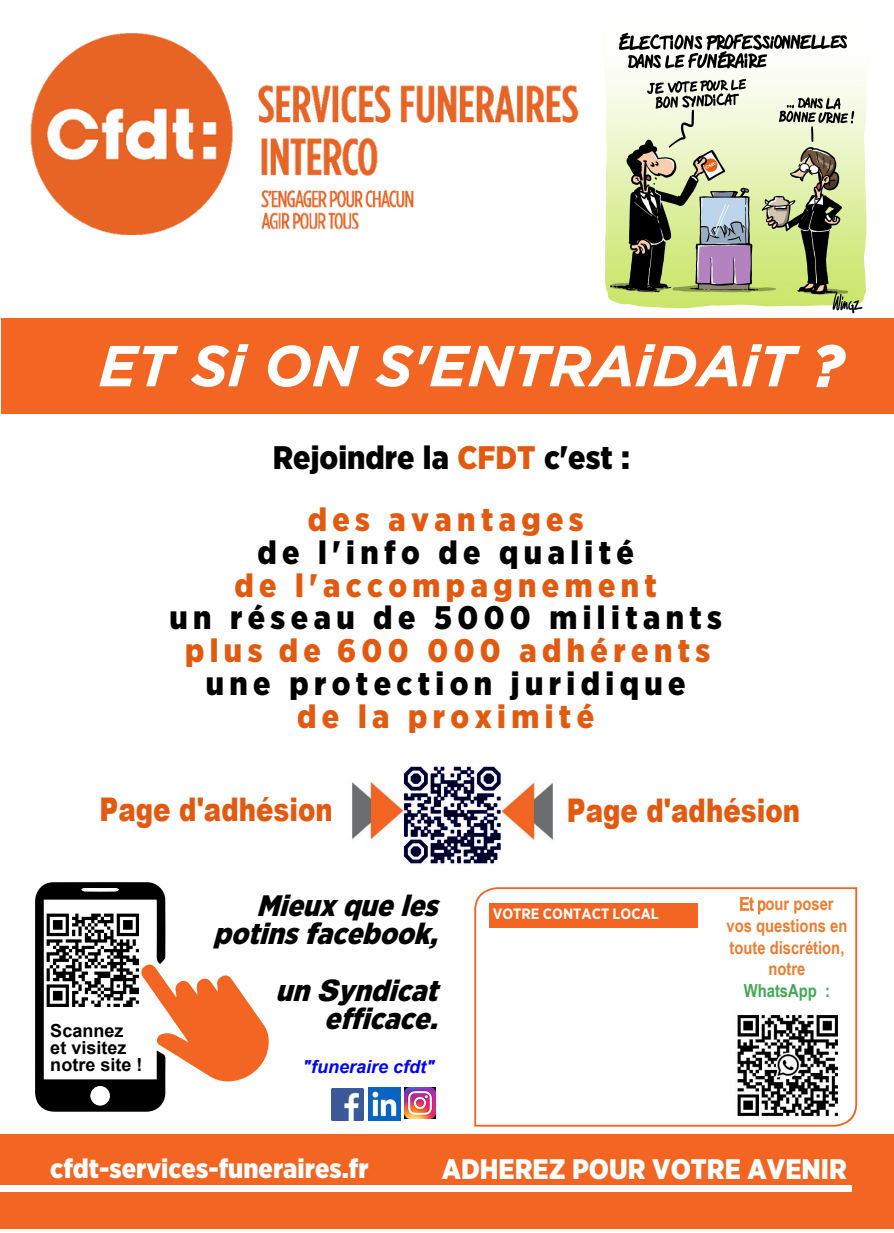
<style>
.page{position:relative;width:894px;height:1233px;background:#fff}
.page>*{position:absolute;margin:0;border:0;box-sizing:border-box;transform-origin:0 0}
.t1{font:italic 700 57.75px "Gotham";color:#fff}
.t2{font:900 32.55px "Gotham Narrow";letter-spacing:.165em;color:#000}
.t3{font:900 32.55px "Gotham Narrow";letter-spacing:.165em;color:#e25a10}
.t4{font:900 32.55px/61.3px "Gotham Narrow";color:#000;text-align:center}
.t5{font:900 32.55px "Arial";color:#e25a10;scale:.8 1}
.t6{font:italic 900 29.55px/56.2px "Gotham Narrow";color:#000;text-align:right}
.t7{font:900 28.35px "Gotham Narrow";color:#fff}
.t8{font:900 27px "Gotham Narrow";color:#fff}
.t9{font:700 18px/21.6px "Arial Narrow";color:#ed7d31;text-align:center}
.t10{font:700 18px/17.1px "Arial";color:#000}
.t11{font:italic 700 18px "Arial";color:#00f}
.t12{font:700 18px "Arial Narrow";color:#40aa55}
.t13{font:700 15px "Gotham Narrow";color:#fff}
.s1{color:#e25a10}
.s2{font-family:"Arial"}
.s3{font-weight:400}
</style>
<div class="page">
<img style="left:30px;top:33px;width:549px;height:202px">
<svg style="left:35px;top:882px;width:234px;height:230px"></svg>
<svg style="left:474px;top:887px;width:382px;height:240px"></svg>
<div style="left:489px;top:903px;width:208px;height:24px;background:#f26522"></div>
<div style="left:0;top:1134px;width:893px;height:95px;background:#f26522"></div>
<div style="left:0;top:1185px;width:851px;height:6px;background:#fff"></div>
<img style="left:45px;top:913px;width:96px;height:95px">
<img style="left:735px;top:1013px;width:105px;height:105px">
<img style="left:352px;top:772px;width:52px;height:85px">
<img style="left:502px;top:782px;width:51px;height:58px">
<img style="left:331px;top:1089px;width:32px;height:32px">
<img style="left:368px;top:1088px;width:33px;height:32px">
<img style="left:405px;top:1088px;width:30px;height:30px">
<img style="left:404px;top:767px;width:97px;height:97px">
<div style="left:1px;top:319px;width:892px;height:94px;background:#f26522"></div>
<img style="left:604px;top:32px;width:263px;height:282px">
<h1 class="t1" style="left:99px;top:340px;width:746px">ET Si ON S'ENTRAiDAiT ?</h1>
<p class="t4" style="left:273px;top:429px;width:358px">Rejoindre la <span class="s1">CFDT</span> c'est : <span class="s1">des avantages</span></p>
<p class="t2" style="left:257px;top:538px;width:378px">de l'info de qualité</p>
<p class="t3" style="left:234px;top:570px;width:424px">de l'accompagnement</p>
<p class="t2" style="left:169px;top:603px;width:554px">un réseau de 5000 militants</p>
<p class="t3" style="left:185px;top:630px;width:526px">p l u s d e 600 000 adhérents</p>
<p class="t2" style="left:206px;top:669px;width:481px">une protection juridique</p>
<p class="t3" style="left:297px;top:702px;width:298px">de la proximité</p>
<p class="t5" style="left:99px;top:785px;width:293px">Page d'adhésion</p>
<p class="t5" style="left:566px;top:787px;width:293px">Page d'adhésion</p>
<p class="t10" style="left:50px;top:1022px;width:94px">Scannez et visitez notre site !</p>
<p class="t6" style="left:256px;top:879px;width:190px">Mieux que les</p>
<p class="t6" style="left:213px;top:907px;width:233px">potins<span class="s2">f</span>acebook, un <span class="s2">S</span>yndicat</p>
<p class="t6" style="left:324px;top:992px;width:122px">efficace.</p>
<p class="t11" style="left:302px;top:1055px;width:134px">"funeraire cfdt"</p>
<p class="t13" style="left:492px;top:907px;width:167px">VOTRE CONTACT LOCAL</p>
<p class="t9" style="left:726px;top:893px;width:122px"><span class="s3">Et p</span>our poser vos questions en toute discrétion, notre</p>
<p class="t12" style="left:743px;top:980px;width:88px">WhatsApp :</p>
<p class="t8" style="left:50px;top:1156px;width:320px">cfdt-services-funeraires.fr</p>
<p class="t7" style="left:441px;top:1156px;width:406px">ADHEREZ POUR VOTRE AVENIR</p>
</div>
